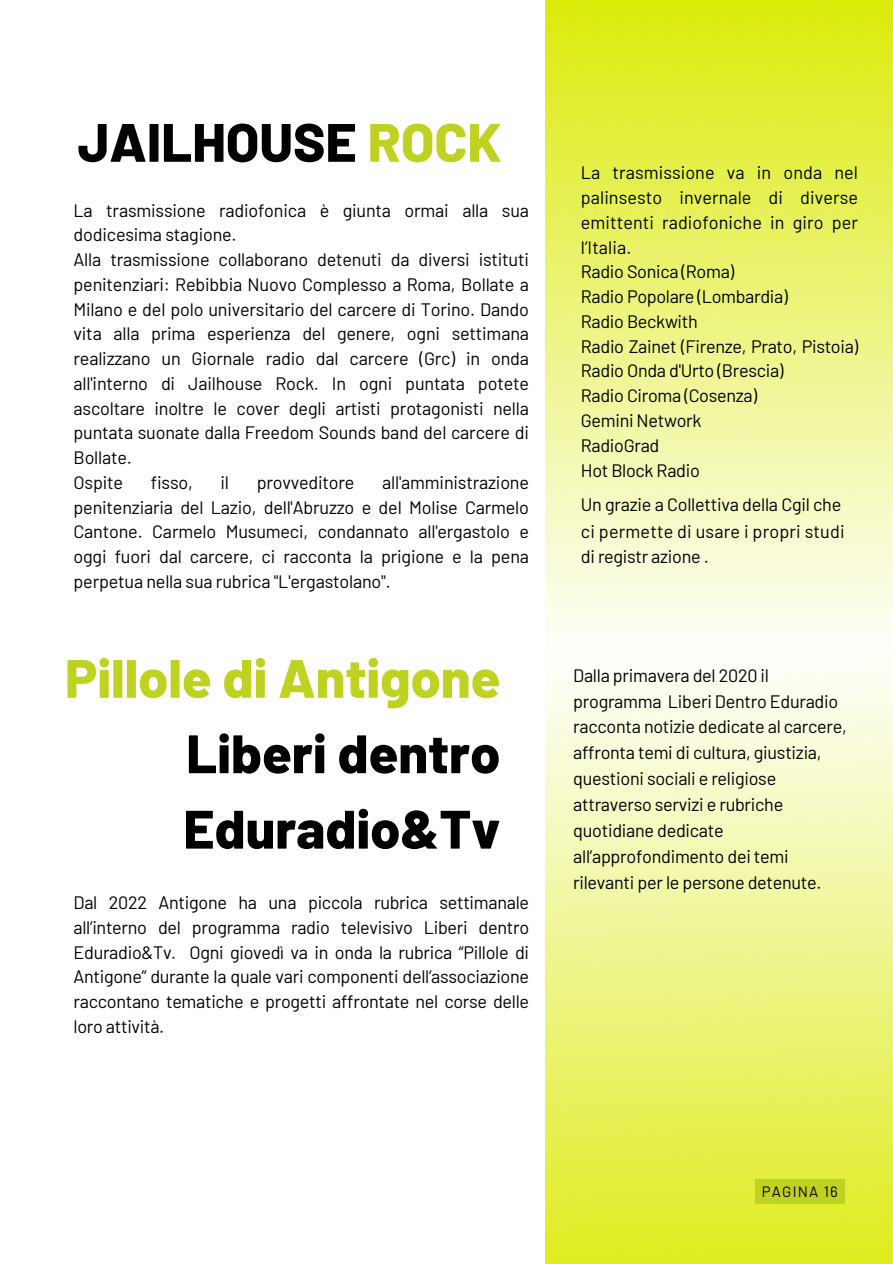
<style>
.page{position:relative;width:893px;height:1264px;background:#fff}
.page>*{position:absolute;margin:0;border:0;box-sizing:border-box;transform-origin:0 0}
.t1{font:800 54px/75.3px "Barlow";color:#000}
.t2{font:800 54px "Barlow";color:#bfd121}
.t3{font:18px/24.8px "Barlow";letter-spacing:-.015em;color:#000;text-align:justify}
.t4{font:18px "Barlow";letter-spacing:.01em;color:#000}
.t5{font:15px "Barlow";letter-spacing:.08em;color:#000}
.s1{color:#bfd121}
</style>
<div class="page">
<img style="left:545px;top:0;width:347px;height:1263px">
<div style="left:755px;top:1178px;width:90px;height:24px;background:#bfd121"></div>
<p class="t1" style="left:78px;top:102px;width:425px">JAILHOUSE <span class="s1">ROCK</span></p>
<p class="t3" style="left:74px;top:197px;width:457px">La trasmissione radiofonica è giunta ormai alla sua dodicesima stagione.</p>
<p class="t3" style="left:74px;top:246px;width:457px">Alla trasmissione collaborano detenuti da diversi istituti penitenziari: Rebibbia Nuovo Complesso a Roma, Bollate a Milano e del polo universitario del carcere di Torino. Dando vita alla prima esperienza del genere, ogni settimana realizzano un Giornale radio dal carcere (Grc) in onda all'interno di Jailhouse Rock. In ogni puntata potete ascoltare inoltre le cover degli artisti protagonisti nella puntata suonate dalla Freedom Sounds band del carcere di Bollate.</p>
<p class="t3" style="left:74px;top:469px;width:51px">Ospite</p>
<p class="t3" style="left:151px;top:469px;width:44px">fisso,</p>
<p class="t3" style="left:220px;top:469px;width:10px">il</p>
<p class="t3" style="left:257px;top:469px;width:99px">provveditore</p>
<p class="t3" style="left:74px;top:469px;width:457px;text-indent:308px">all'amministrazione penitenziaria del Lazio, dell'Abruzzo e del Molise Carmelo Cantone. Carmelo Musumeci, condannato all'ergastolo e oggi fuori dal carcere, ci racconta la prigione e la pena perpetua nella sua rubrica "L'ergastolano".</p>
<p class="t2" style="left:65px;top:643px;width:437px">Pillole di Antigone</p>
<p class="t1" style="left:183px;top:714px;width:318px">Liberi dentro<br>Eduradio&amp;Tv</p>
<p class="t3" style="left:74px;top:889px;width:457px">Dal 2022 Antigone ha una piccola rubrica settimanale all’interno del programma radio televisivo Liberi dentro Eduradio&amp;Tv. Ogni giovedì va in onda la rubrica “Pillole di Antigone” durante la quale vari componenti dell’associazione raccontano tematiche e progetti affrontate nel corse delle loro attività.</p>
<p class="t3" style="left:581px;top:160px;width:278px">La trasmissione va in onda nel palinsesto invernale di diverse emittenti radiofoniche in giro per l’Italia.</p>
<p class="t3" style="left:581px;top:259px;width:155px">Radio Sonica (Roma)</p>
<p class="t3" style="left:581px;top:283px;width:208px">Radio Popolare (Lombardia)</p>
<p class="t3" style="left:581px;top:308px;width:118px">Radio Beckwith</p>
<p class="t3" style="left:581px;top:333px;width:279px">Radio Zainet (Firenze, Prato, Pistoia)<br>Radio Onda d'Urto (Brescia)</p>
<p class="t3" style="left:581px;top:382px;width:178px">Radio Ciroma (Cosenza)</p>
<p class="t3" style="left:581px;top:407px;width:122px">Gemini Network</p>
<p class="t3" style="left:581px;top:432px;width:80px">RadioGrad</p>
<p class="t3" style="left:581px;top:457px;width:120px">Hot Block Radio</p>
<p class="t3" style="left:581px;top:492px;width:262px">Un grazie a Collettiva della Cgil che</p>
<p class="t4" style="left:581px;top:520px;width:265px">ci permette di usare i propri studi</p>
<p class="t3" style="left:581px;top:543px;width:129px">di registr azione .</p>
<p class="t3" style="left:573px;top:661px;width:275px;line-height:25.8px;text-align:left">Dalla primavera del 2020 il programma Liberi Dentro Eduradio racconta notizie dedicate al carcere, affronta temi di cultura, giustizia, questioni sociali e religiose attraverso servizi e rubriche quotidiane dedicate all’approfondimento dei temi rilevanti per le persone detenute.</p>
<p class="t5" style="left:761px;top:1181px;width:77px">PAGINA 16</p>
</div>
